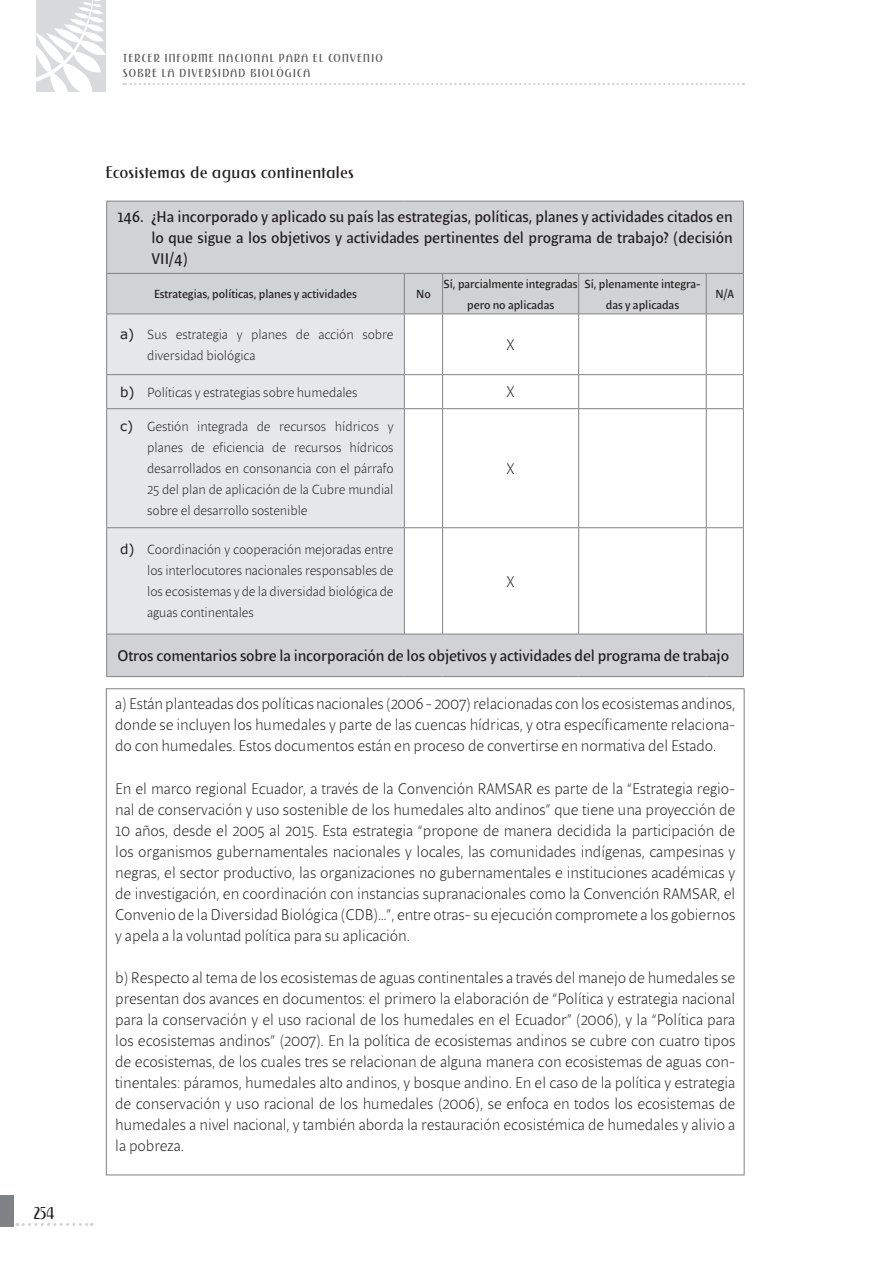
<style>
.page{position:relative;width:893px;height:1263px;background:#fff}
.page>*{position:absolute;margin:0;border:0;box-sizing:border-box;transform-origin:0 0}
.t1{font:300 18px "Saint Louis";color:#231f20}
.subtitulos2{font:300 17.55px "Saint Louis";letter-spacing:.05em;color:#231f20;scale:1.11 1}
.texto{font:300 15.75px/21px "Beret LT Std";color:#231f20;text-align:justify}
.numerito_3{font:15.75px/21px "Beret LT Std";color:#231f20;text-align:justify}
.numerito{font:15.75px "Beret LT Std";letter-spacing:-.005em;color:#231f20}
.t2{font:300 13.5px/21px "Beret LT Std";color:#231f20;text-align:justify}
.t3{font:300 12.15px/15px "Saint Louis";letter-spacing:.1em;color:#57585a;scale:1.11 1}
.texto-2{font:12px/21px "Beret LT Std";color:#231f20;text-align:center}
.s1{font-family:"Verdana";font-weight:400}
</style>
<div class="page">
<div style="left:0;top:1195px;width:13px;height:32px;background:#808285"></div>
<svg style="left:17px;top:1223px;width:75px;height:3px"></svg>
<svg style="left:36px;top:0;width:70px;height:92px"></svg>
<svg style="left:123px;top:83px;width:621px;height:2px"></svg>
<svg style="left:107px;top:202px;width:636px;height:474px"></svg>
<div style="left:107px;top:314px;width:297px;height:320px;background:#e6e7e9"></div>
<hr style="left:106px;top:201px;width:298px;height:1px;background:#808285">
<hr style="left:106px;top:201px;width:1px;height:72px;background:#808285">
<hr style="left:404px;top:201px;width:39px;height:1px;background:#808285">
<hr style="left:443px;top:201px;width:136px;height:1px;background:#808285">
<hr style="left:579px;top:201px;width:127px;height:1px;background:#808285">
<hr style="left:706px;top:201px;width:38px;height:1px;background:#808285">
<hr style="left:743px;top:201px;width:1px;height:72px;background:#808285">
<hr style="left:106px;top:273px;width:298px;height:1px;background:#808285">
<hr style="left:106px;top:274px;width:1px;height:39px;background:#808285">
<hr style="left:404px;top:273px;width:39px;height:1px;background:#808285">
<hr style="left:404px;top:274px;width:1px;height:39px;background:#808285">
<hr style="left:443px;top:273px;width:136px;height:1px;background:#808285">
<hr style="left:442px;top:274px;width:1px;height:39px;background:#808285">
<hr style="left:579px;top:273px;width:127px;height:1px;background:#808285">
<hr style="left:578px;top:274px;width:1px;height:39px;background:#808285">
<hr style="left:706px;top:273px;width:38px;height:1px;background:#808285">
<hr style="left:706px;top:274px;width:1px;height:39px;background:#808285">
<hr style="left:743px;top:274px;width:1px;height:39px;background:#808285">
<hr style="left:106px;top:313px;width:298px;height:1px;background:#808285">
<hr style="left:106px;top:314px;width:1px;height:60px;background:#808285">
<hr style="left:404px;top:313px;width:39px;height:1px;background:#808285">
<hr style="left:404px;top:314px;width:1px;height:60px;background:#808285">
<hr style="left:443px;top:313px;width:136px;height:1px;background:#808285">
<hr style="left:442px;top:314px;width:1px;height:60px;background:#808285">
<hr style="left:579px;top:313px;width:127px;height:1px;background:#808285">
<hr style="left:578px;top:314px;width:1px;height:60px;background:#808285">
<hr style="left:706px;top:313px;width:38px;height:1px;background:#808285">
<hr style="left:706px;top:314px;width:1px;height:60px;background:#808285">
<hr style="left:743px;top:314px;width:1px;height:60px;background:#808285">
<hr style="left:106px;top:374px;width:298px;height:1px;background:#808285">
<hr style="left:106px;top:375px;width:1px;height:33px;background:#808285">
<hr style="left:404px;top:374px;width:39px;height:1px;background:#808285">
<hr style="left:404px;top:375px;width:1px;height:33px;background:#808285">
<hr style="left:443px;top:374px;width:136px;height:1px;background:#808285">
<hr style="left:442px;top:375px;width:1px;height:33px;background:#808285">
<hr style="left:579px;top:374px;width:127px;height:1px;background:#808285">
<hr style="left:578px;top:375px;width:1px;height:33px;background:#808285">
<hr style="left:706px;top:374px;width:38px;height:1px;background:#808285">
<hr style="left:706px;top:375px;width:1px;height:33px;background:#808285">
<hr style="left:743px;top:375px;width:1px;height:33px;background:#808285">
<hr style="left:106px;top:408px;width:298px;height:1px;background:#808285">
<hr style="left:106px;top:409px;width:1px;height:118px;background:#808285">
<hr style="left:404px;top:408px;width:39px;height:1px;background:#808285">
<hr style="left:404px;top:409px;width:1px;height:118px;background:#808285">
<hr style="left:443px;top:408px;width:136px;height:1px;background:#808285">
<hr style="left:442px;top:409px;width:1px;height:118px;background:#808285">
<hr style="left:579px;top:408px;width:127px;height:1px;background:#808285">
<hr style="left:578px;top:409px;width:1px;height:118px;background:#808285">
<hr style="left:706px;top:408px;width:38px;height:1px;background:#808285">
<hr style="left:706px;top:409px;width:1px;height:118px;background:#808285">
<hr style="left:743px;top:409px;width:1px;height:118px;background:#808285">
<hr style="left:106px;top:527px;width:298px;height:1px;background:#808285">
<hr style="left:106px;top:528px;width:1px;height:106px;background:#808285">
<hr style="left:404px;top:527px;width:39px;height:1px;background:#808285">
<hr style="left:404px;top:528px;width:1px;height:106px;background:#808285">
<hr style="left:443px;top:527px;width:136px;height:1px;background:#808285">
<hr style="left:442px;top:528px;width:1px;height:106px;background:#808285">
<hr style="left:579px;top:527px;width:127px;height:1px;background:#808285">
<hr style="left:578px;top:528px;width:1px;height:106px;background:#808285">
<hr style="left:706px;top:527px;width:38px;height:1px;background:#808285">
<hr style="left:706px;top:528px;width:1px;height:106px;background:#808285">
<hr style="left:743px;top:528px;width:1px;height:106px;background:#808285">
<hr style="left:106px;top:634px;width:298px;height:1px;background:#808285">
<hr style="left:106px;top:634px;width:1px;height:42px;background:#808285">
<hr style="left:404px;top:634px;width:39px;height:1px;background:#808285">
<hr style="left:443px;top:634px;width:136px;height:1px;background:#808285">
<hr style="left:579px;top:634px;width:127px;height:1px;background:#808285">
<hr style="left:706px;top:634px;width:38px;height:1px;background:#808285">
<hr style="left:743px;top:634px;width:1px;height:42px;background:#808285">
<hr style="left:106px;top:676px;width:298px;height:1px;background:#808285">
<hr style="left:404px;top:676px;width:39px;height:1px;background:#808285">
<hr style="left:443px;top:676px;width:136px;height:1px;background:#808285">
<hr style="left:579px;top:676px;width:127px;height:1px;background:#808285">
<hr style="left:706px;top:676px;width:38px;height:1px;background:#808285">
<p class="t1" style="left:34px;top:1200px;width:21px">254</p>
<p class="t3" style="left:123px;top:50px;width:235px">TERCER INFORME NACIONAL PARA EL CONVENIO<br>SOBRE LA DIVERSIDAD BIOLÓGICA</p>
<p class="subtitulos2" style="left:106px;top:160px;width:224px">Ecosistemas de aguas continentales</p>
<p class="numerito_3" style="left:151px;top:206px;width:583px;text-indent:-34px">146. ¿Ha incorporado y aplicado su país las estrategias, políticas, planes y actividades citados en lo que sigue a los objetivos y actividades pertinentes del programa de trabajo? (decisión VII/4)</p>
<p class="texto-2" style="left:154px;top:283px;width:205px">Estrategias, políticas, planes y actividades</p>
<p class="texto-2" style="left:416px;top:283px;width:16px">No</p>
<p class="texto-2" style="left:443px;top:273px;width:136px">Sí, parcialmente integradas pero no aplicadas</p>
<p class="texto-2" style="left:584px;top:273px;width:118px">Sí, plenamente integra&shy;das y aplicadas</p>
<p class="texto-2" style="left:716px;top:283px;width:20px">N/A</p>
<p class="t2" style="left:147px;top:323px;width:248px;text-indent:-27px"><span class="s1">a)</span> Sus estrategia y planes de acción sobre diversidad biológica</p>
<p class="texto" style="left:507px;top:334px;width:10px">X</p>
<p class="t2" style="left:120px;top:381px;width:239px"><span class="s1">b)</span> Políticas y estrategias sobre humedales</p>
<p class="texto" style="left:507px;top:381px;width:10px">X</p>
<p class="t2" style="left:147px;top:416px;width:248px;text-indent:-27px"><span class="s1">c)</span> Gestión integrada de recursos hídricos y planes de eficiencia de recursos hídricos desarrollados en consonancia con el párrafo 25 del plan de aplicación de la Cubre mundial sobre el desarrollo sostenible</p>
<p class="texto" style="left:507px;top:458px;width:10px">X</p>
<p class="t2" style="left:147px;top:539px;width:248px;text-indent:-27px"><span class="s1">d)</span> Coordinación y cooperación mejoradas entre los interlocutores nacionales responsables de los ecosistemas y de la diversidad biológica de aguas continentales</p>
<p class="texto" style="left:507px;top:570px;width:10px">X</p>
<p class="numerito" style="left:117px;top:646px;width:613px">Otros comentarios sobre la incorporación de los objetivos y actividades del programa de trabajo</p>
<p class="texto" style="left:115px;top:693px;width:622px">a) Están planteadas dos políticas nacionales (2006 - 2007) relacionadas con los ecosistemas andinos, donde se incluyen los humedales y parte de las cuencas hídricas, y otra específicamente relaciona&shy;do con humedales. Estos documentos están en proceso de convertirse en normativa del Estado.</p>
<p class="texto" style="left:115px;top:777px;width:622px">En el marco regional Ecuador, a través de la Convención RAMSAR es parte de la “Estrategia regio&shy;nal de conservación y uso sostenible de los humedales alto andinos” que tiene una proyección de 10 años, desde el 2005 al 2015. Esta estrategia “propone de manera decidida la participación de los organismos gubernamentales nacionales y locales, las comunidades indígenas, campesinas y negras, el sector productivo, las organizaciones no gubernamentales e instituciones académicas y de investigación, en coordinación con instancias supranacionales como la Convención RAMSAR, el Convenio de la Diversidad Biológica (CDB)…”, entre otras- su ejecución compromete a los gobiernos y apela a la voluntad política para su aplicación.</p>
<p class="texto" style="left:115px;top:967px;width:622px">b) Respecto al tema de los ecosistemas de aguas continentales a través del manejo de humedales se presentan dos avances en documentos: el primero la elaboración de “Política y estrategia nacional para la conservación y el uso racional de los humedales en el Ecuador” (2006), y la “Política para los ecosistemas andinos” (2007). En la política de ecosistemas andinos se cubre con cuatro tipos de ecosistemas, de los cuales tres se relacionan de alguna manera con ecosistemas de aguas con&shy;tinentales: páramos, humedales alto andinos, y bosque andino. En el caso de la política y estrategia de conservación y uso racional de los humedales (2006), se enfoca en todos los ecosistemas de humedales a nivel nacional, y también aborda la restauración ecosistémica de humedales y alivio a la pobreza.</p>
</div>
